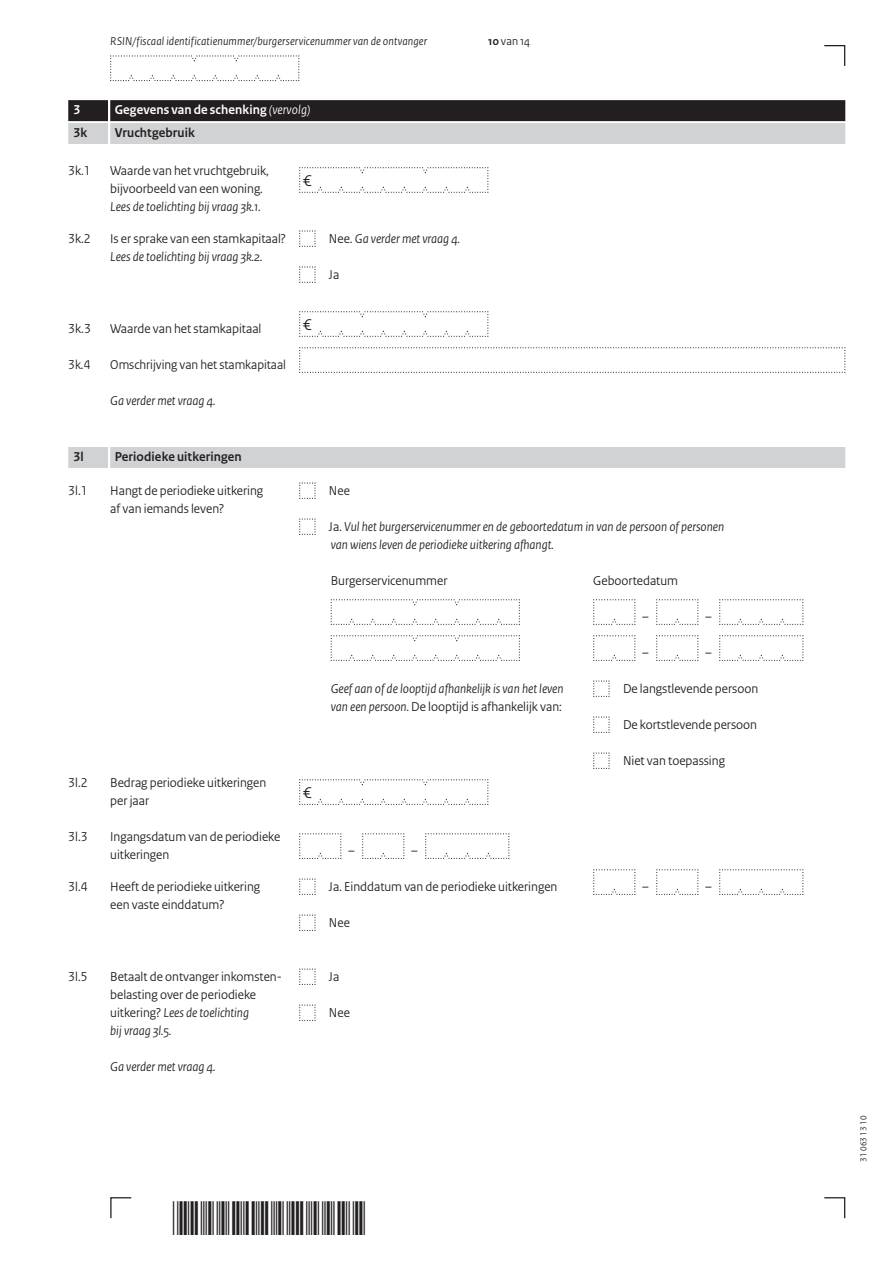
<style>
.page{position:relative;width:893px;height:1263px;background:#fff}
.page>*{position:absolute;margin:0;border:0;box-sizing:border-box;transform-origin:0 0}
.t1{font:45px "Symbol";color:#231f20;scale:.67 1}
.t2{font:16.5px "Rijksoverheid Sans Heading";color:#231f20}
.t3{font:13.5px/18px "Rijksoverheid Sans Heading";color:#231f20}
.t4{font:italic 13.5px/18px "Rijksoverheid Sans Heading";color:#231f20}
.t5{font:700 13.5px "Rijksoverheid Sans Heading";letter-spacing:.01em;color:#231f20}
.t6{font:700 13.5px "Rijksoverheid Sans Heading";letter-spacing:.01em;color:#fff}
.t7{font:italic 12px "Rijksoverheid Sans Heading";letter-spacing:.015em;color:#231f20}
.t8{font:12px "Rijksoverheid Sans Heading";color:#231f20}
.t9{font:9px "Rijksoverheid Sans Heading";color:#231f20}
.s1{font-weight:700}
.s2{font-weight:400;font-style:italic}
.s3{font-style:normal}
.s4{font-style:italic}
</style>
<div class="page">
<svg style="left:824px;top:1197px;width:22px;height:22px"></svg>
<svg style="left:110px;top:1197px;width:22px;height:22px"></svg>
<svg style="left:824px;top:45px;width:22px;height:21px"></svg>
<svg style="left:110px;top:55px;width:190px;height:26px"></svg>
<div style="left:110px;top:123px;width:735px;height:21px;background:#d1d2d4"></div>
<div style="left:68px;top:123px;width:40px;height:21px;background:#d1d2d4"></div>
<svg style="left:299px;top:167px;width:190px;height:26px"></svg>
<svg style="left:299px;top:230px;width:17px;height:17px"></svg>
<svg style="left:299px;top:266px;width:17px;height:17px"></svg>
<svg style="left:299px;top:311px;width:190px;height:26px"></svg>
<svg style="left:299px;top:347px;width:547px;height:26px"></svg>
<div style="left:110px;top:447px;width:735px;height:21px;background:#d1d2d4"></div>
<div style="left:68px;top:447px;width:40px;height:21px;background:#d1d2d4"></div>
<svg style="left:299px;top:482px;width:17px;height:17px"></svg>
<svg style="left:299px;top:518px;width:17px;height:17px"></svg>
<svg style="left:330px;top:599px;width:190px;height:26px"></svg>
<svg style="left:593px;top:599px;width:43px;height:26px"></svg>
<svg style="left:656px;top:599px;width:43px;height:26px"></svg>
<svg style="left:719px;top:599px;width:85px;height:26px"></svg>
<svg style="left:330px;top:635px;width:190px;height:26px"></svg>
<svg style="left:593px;top:635px;width:43px;height:26px"></svg>
<svg style="left:656px;top:635px;width:43px;height:26px"></svg>
<svg style="left:719px;top:635px;width:85px;height:26px"></svg>
<svg style="left:593px;top:680px;width:17px;height:17px"></svg>
<svg style="left:593px;top:716px;width:17px;height:17px"></svg>
<svg style="left:593px;top:752px;width:17px;height:17px"></svg>
<svg style="left:299px;top:779px;width:190px;height:26px"></svg>
<svg style="left:299px;top:833px;width:43px;height:26px"></svg>
<svg style="left:362px;top:833px;width:43px;height:26px"></svg>
<svg style="left:425px;top:833px;width:85px;height:26px"></svg>
<svg style="left:299px;top:878px;width:17px;height:17px"></svg>
<svg style="left:593px;top:869px;width:43px;height:26px"></svg>
<svg style="left:656px;top:869px;width:43px;height:26px"></svg>
<svg style="left:719px;top:869px;width:85px;height:26px"></svg>
<svg style="left:299px;top:914px;width:17px;height:17px"></svg>
<svg style="left:299px;top:968px;width:17px;height:17px"></svg>
<svg style="left:299px;top:1004px;width:17px;height:17px"></svg>
<div style="left:110px;top:100px;width:735px;height:21px;background:#231f20"></div>
<div style="left:68px;top:100px;width:40px;height:21px;background:#231f20"></div>
<p class="t7" style="left:110px;top:34px;width:318px">RSIN/fiscaal identificatienummer/burgerservicenummer van de ontvanger</p>
<p class="t8" style="left:488px;top:34px;width:43px"><span class="s1">10</span> van 14</p>
<p class="t6" style="left:74px;top:102px;width:8px">3</p>
<p class="t6" style="left:115px;top:102px;width:197px">Gegevens van de schenking <span class="s2">(vervolg)</span></p>
<p class="t5" style="left:74px;top:125px;width:15px">3k</p>
<p class="t5" style="left:115px;top:125px;width:82px">Vruchtgebruik</p>
<p class="t3" style="left:68px;top:162px;width:24px">3k.1</p>
<p class="t3" style="left:110px;top:162px;width:160px">Waarde van het vruchtgebruik, bijvoorbeeld van een woning.</p>
<p class="t4" style="left:110px;top:198px;width:152px">Lees de toelichting bij vraag 3k.1.</p>
<p class="t3" style="left:68px;top:230px;width:24px">3k.2</p>
<p class="t3" style="left:110px;top:230px;width:177px">Is er sprake van een stamkapitaal?</p>
<p class="t4" style="left:110px;top:248px;width:154px">Lees de toelichting bij vraag 3k.2.</p>
<p class="t2" style="left:303px;top:171px;width:10px">€</p>
<p class="t3" style="left:68px;top:320px;width:24px">3k.3</p>
<p class="t3" style="left:110px;top:320px;width:153px">Waarde van het stamkapitaal</p>
<p class="t2" style="left:303px;top:315px;width:10px">€</p>
<p class="t3" style="left:68px;top:356px;width:24px">3k.4</p>
<p class="t3" style="left:110px;top:356px;width:177px">Omschrijving van het stamkapitaal</p>
<p class="t4" style="left:110px;top:392px;width:107px">Ga verder met vraag 4.</p>
<p class="t4" style="left:329px;top:230px;width:133px"><span class="s3">Nee.</span> Ga verder met vraag 4.</p>
<p class="t3" style="left:329px;top:266px;width:12px">Ja</p>
<p class="t5" style="left:74px;top:449px;width:12px">3l</p>
<p class="t5" style="left:115px;top:449px;width:129px">Periodieke uitkeringen</p>
<p class="t3" style="left:68px;top:482px;width:21px">3l.1</p>
<p class="t3" style="left:110px;top:482px;width:155px">Hangt de periodieke uitkering af van iemands leven?</p>
<p class="t3" style="left:329px;top:482px;width:22px">Nee</p>
<p class="t4" style="left:329px;top:518px;width:397px"><span class="s3">Ja.</span> Vul het burgerservicenummer en de geboortedatum in van de persoon of personen van wiens leven de periodieke uitkering afhangt.</p>
<p class="t3" style="left:331px;top:572px;width:118px">Burgerservicenummer</p>
<p class="t3" style="left:593px;top:572px;width:86px">Geboortedatum</p>
<p class="t3" style="left:642px;top:608px;width:8px">–</p>
<p class="t3" style="left:705px;top:608px;width:8px">–</p>
<p class="t3" style="left:642px;top:644px;width:8px">–</p>
<p class="t3" style="left:705px;top:644px;width:8px">–</p>
<p class="t4" style="left:331px;top:680px;width:234px">Geef aan of de looptijd afhankelijk is van het leven van een persoon. <span class="s3">De looptijd is afhankelijk van:</span></p>
<p class="t3" style="left:623px;top:680px;width:137px">De langstlevende persoon</p>
<p class="t3" style="left:623px;top:716px;width:136px">De kortstlevende persoon</p>
<p class="t3" style="left:623px;top:752px;width:104px">Niet van toepassing</p>
<p class="t3" style="left:68px;top:774px;width:21px">3l.2</p>
<p class="t3" style="left:110px;top:774px;width:158px">Bedrag periodieke uitkeringen per jaar</p>
<p class="t2" style="left:303px;top:783px;width:10px">€</p>
<p class="t3" style="left:68px;top:828px;width:21px">3l.3</p>
<p class="t3" style="left:110px;top:828px;width:171px">Ingangsdatum van de periodieke uitkeringen</p>
<p class="t3" style="left:348px;top:842px;width:8px">–</p>
<p class="t3" style="left:411px;top:842px;width:8px">–</p>
<p class="t3" style="left:68px;top:878px;width:21px">3l.4</p>
<p class="t3" style="left:110px;top:878px;width:151px">Heeft de periodieke uitkering een vaste einddatum?</p>
<p class="t3" style="left:329px;top:878px;width:230px">Ja. Einddatum van de periodieke uitkeringen</p>
<p class="t3" style="left:642px;top:878px;width:8px">–</p>
<p class="t3" style="left:705px;top:878px;width:8px">–</p>
<p class="t3" style="left:329px;top:914px;width:22px">Nee</p>
<p class="t3" style="left:68px;top:968px;width:21px">3l.5</p>
<p class="t3" style="left:110px;top:968px;width:172px">Betaalt de ontvanger inkomsten&shy;belasting over de periodieke uitkering? <span class="s4">Lees de toelichting<br>bij vraag 3l.5.</span></p>
<p class="t4" style="left:110px;top:1058px;width:107px">Ga verder met vraag 4.</p>
<p class="t3" style="left:329px;top:968px;width:12px">Ja</p>
<p class="t3" style="left:329px;top:1004px;width:22px">Nee</p>
<h1 class="t1" style="left:190px;top:1193px;width:185px">✓ ✓✓</h1>
<p class="t9" style="left:858px;top:1161px;width:47px;rotate:-90deg">31 063 13 10</p>
</div>
